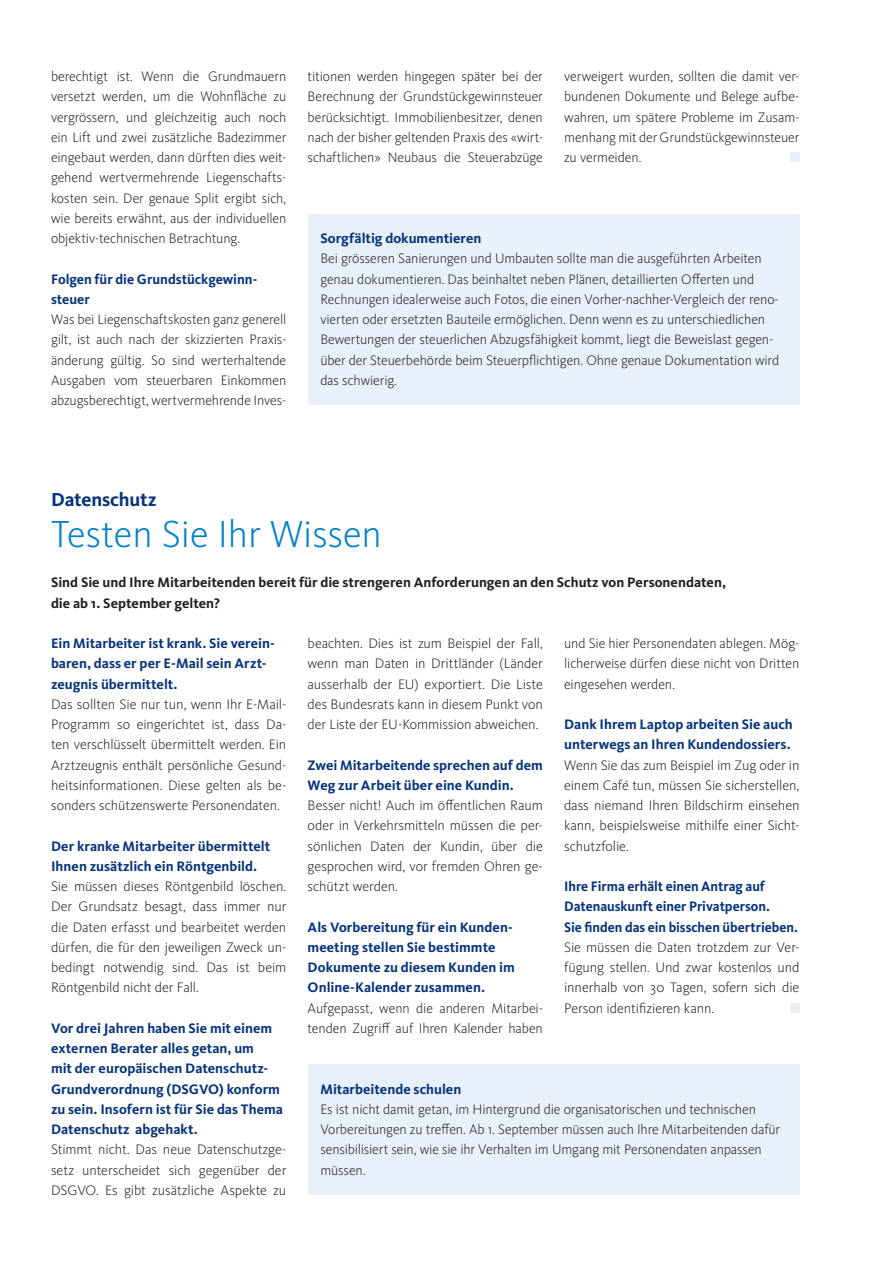
<style>
.page{position:relative;width:893px;height:1263px;background:#fff}
.page>*{position:absolute;margin:0;border:0;box-sizing:border-box;transform-origin:0 0}
.t1{font:300 39px "Kievit OT";color:#0081c8}
.t2{font:700 19.5px "Kievit OT";letter-spacing:-.01em;color:#08357c}
.t3{font:300 14.25px/20.2px "Kievit OT";letter-spacing:-.01em;color:#231f20;text-align:justify}
.t4{font:700 14.25px/20.2px "Kievit OT";color:#08357c}
.t5{font:700 14.25px/20.2px "Kievit OT";color:#231f20}
.t6{font:700 14.25px/20.2px "Kievit OT";color:#08357c;scale:.96 1}
</style>
<div class="page">
<div style="left:790px;top:1003px;width:9px;height:10px;background:#e8f0f9"></div>
<div style="left:790px;top:152px;width:9px;height:10px;background:#e8f0f9"></div>
<div style="left:308px;top:214px;width:491px;height:191px;background:#e8f0f9"></div>
<div style="left:308px;top:1065px;width:491px;height:130px;background:#e8f0f9"></div>
<p class="t3" style="left:51px;top:66px;width:237px">berechtigt ist. Wenn die Grundmauern versetzt werden, um die Wohnfläche zu vergrössern, und gleichzeitig auch noch ein Lift und zwei zusätzliche Badezimmer eingebaut werden, dann dürften dies weit&shy;gehend wertvermehrende Liegenschafts&shy;kosten sein. Der genaue Split ergibt sich, wie bereits erwähnt, aus der individuellen objektiv-technischen Betrachtung.</p>
<p class="t4" style="left:51px;top:268px;width:208px">Folgen für die Grundstückgewinn&shy;steuer</p>
<p class="t3" style="left:51px;top:309px;width:237px">Was bei Liegenschaftskosten ganz generell gilt, ist auch nach der skizzierten Praxis&shy;änderung gültig. So sind werterhaltende Ausgaben vom steuerbaren Einkommen abzugsberechtigt, wertvermehrende Inves-</p>
<p class="t3" style="left:308px;top:66px;width:237px">titionen werden hingegen später bei der Berechnung der Grundstückgewinnsteuer berücksichtigt. Immobilienbesitzer, denen nach der bisher geltenden Praxis des «wirt&shy;schaftlichen» Neubaus die Steuerabzüge</p>
<p class="t3" style="left:564px;top:66px;width:237px">verweigert wurden, sollten die damit ver&shy;bundenen Dokumente und Belege aufbe&shy;wahren, um spätere Probleme im Zusam&shy;menhang mit der Grundstückgewinnsteuer zu vermeiden.</p>
<p class="t4" style="left:320px;top:228px;width:163px">Sorgfältig dokumentieren</p>
<p class="t3" style="left:320px;top:248px;width:460px;text-align:left">Bei grösseren Sanierungen und Umbauten sollte man die ausgeführten Arbeiten genau dokumentieren. Das beinhaltet neben Plänen, detaillierten Offerten und Rechnungen idealerweise auch Fotos, die einen Vorher-nachher-Vergleich der reno&shy;vierten oder ersetzten Bauteile ermöglichen. Denn wenn es zu unterschiedlichen Bewertungen der steuerlichen Abzugsfähigkeit kommt, liegt die Beweislast gegen&shy;über der Steuerbehörde beim Steuerpflichtigen. Ohne genaue Dokumentation wird das schwierig.</p>
<h2 class="t2" style="left:51px;top:488px;width:107px">Datenschutz</h2>
<h1 class="t1" style="left:51px;top:510px;width:332px">Testen Sie Ihr Wissen</h1>
<p class="t5" style="left:51px;top:572px;width:677px">Sind Sie und Ihre Mitarbeitenden bereit für die strengeren Anforderungen an den Schutz von Personendaten, die ab 1. September gelten?</p>
<p class="t3" style="left:564px;top:633px;width:237px">und Sie hier Personendaten ablegen. Mög&shy;licherweise dürfen diese nicht von Dritten eingesehen werden.</p>
<p class="t4" style="left:564px;top:714px;width:230px">Dank Ihrem Laptop arbeiten Sie auch unterwegs an Ihren Kundendossiers.</p>
<p class="t3" style="left:564px;top:754px;width:237px">Wenn Sie das zum Beispiel im Zug oder in einem Café tun, müssen Sie sicherstellen, dass niemand Ihren Bildschirm einsehen kann, beispielsweise mithilfe einer Sicht&shy;schutzfolie.</p>
<p class="t6" style="left:564px;top:876px;width:245px">Ihre Firma erhält einen Antrag auf<br>Datenauskunft einer Privatperson.<br>Sie finden das ein bisschen übertrieben.</p>
<p class="t3" style="left:564px;top:937px;width:237px">Sie müssen die Daten trotzdem zur Ver&shy;fügung stellen. Und zwar kostenlos und innerhalb von 30 Tagen, sofern sich die Person identifizieren kann.</p>
<p class="t3" style="left:308px;top:633px;width:237px">beachten. Dies ist zum Beispiel der Fall, wenn man Daten in Drittländer (Länder ausserhalb der EU) exportiert. Die Liste des Bundesrats kann in diesem Punkt von der Liste der EU-Kommission abweichen.</p>
<p class="t4" style="left:308px;top:754px;width:237px">Zwei Mitarbeitende sprechen auf dem<br>Weg zur Arbeit über eine Kundin.</p>
<p class="t3" style="left:308px;top:795px;width:237px">Besser nicht! Auch im öffentlichen Raum oder in Verkehrsmitteln müssen die per&shy;sönlichen Daten der Kundin, über die gesprochen wird, vor fremden Ohren ge&shy;schützt werden.</p>
<p class="t4" style="left:308px;top:916px;width:209px">Als Vorbereitung für ein Kunden&shy;meeting stellen Sie bestimmte<br>Dokumente zu diesem Kunden im<br>Online-Kalender zusammen.</p>
<p class="t3" style="left:308px;top:997px;width:237px">Aufgepasst, wenn die anderen Mitarbei&shy;tenden Zugriff auf Ihren Kalender haben</p>
<p class="t4" style="left:51px;top:633px;width:225px">Ein Mitarbeiter ist krank. Sie verein&shy;baren, dass er per E-Mail sein Arzt&shy;zeugnis übermittelt.</p>
<p class="t3" style="left:51px;top:694px;width:237px">Das sollten Sie nur tun, wenn Ihr E-Mail-Programm so eingerichtet ist, dass Da&shy;ten verschlüsselt übermittelt werden. Ein Arztzeugnis enthält persönliche Gesund&shy;heitsinformationen. Diese gelten als be&shy;sonders schützenswerte Personendaten.</p>
<p class="t4" style="left:51px;top:835px;width:221px">Der kranke Mitarbeiter übermittelt<br>Ihnen zusätzlich ein Röntgenbild.</p>
<p class="t3" style="left:51px;top:876px;width:237px">Sie müssen dieses Röntgenbild löschen.<br>Der Grundsatz besagt, dass immer nur die Daten erfasst und bearbeitet werden dürfen, die für den jeweiligen Zweck un&shy;bedingt notwendig sind. Das ist beim Röntgenbild nicht der Fall.</p>
<p class="t4" style="left:51px;top:1018px;width:233px">Vor drei Jahren haben Sie mit einem externen Berater alles getan, um<br>mit der europäischen Datenschutz-Grundverordnung (DSGVO) konform zu sein. Insofern ist für Sie das Thema Datenschutz abgehakt.</p>
<p class="t3" style="left:51px;top:1139px;width:237px">Stimmt nicht. Das neue Datenschutzge&shy;setz unterscheidet sich gegenüber der DSGVO. Es gibt zusätzliche Aspekte zu</p>
<p class="t4" style="left:320px;top:1078px;width:142px">Mitarbeitende schulen</p>
<p class="t3" style="left:320px;top:1099px;width:461px;text-align:left">Es ist nicht damit getan, im Hintergrund die organisatorischen und technischen Vorbereitungen zu treffen. Ab 1. September müssen auch Ihre Mitarbeitenden dafür sensibilisiert sein, wie sie ihr Verhalten im Umgang mit Personendaten anpassen müssen.</p>
</div>
